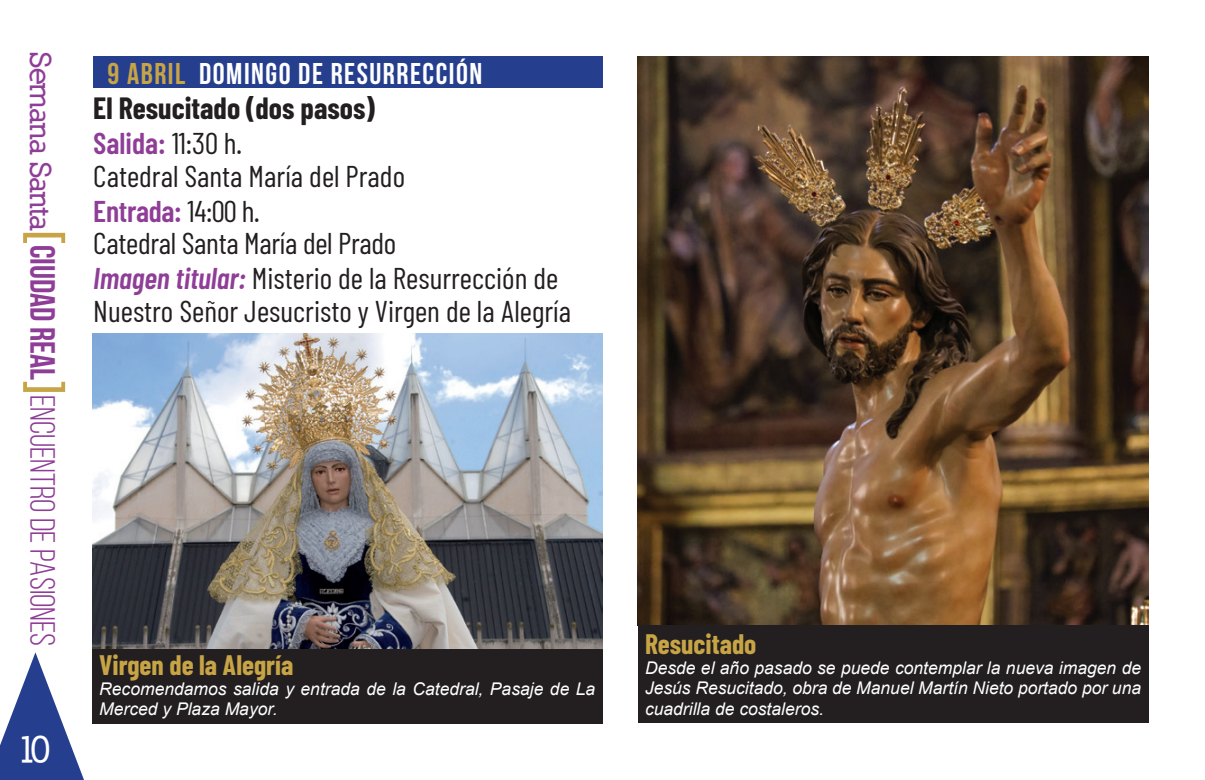
<style>
.page{position:relative;width:1205px;height:780px;background:#fff}
.page>*{position:absolute;margin:0;border:0;box-sizing:border-box;transform-origin:0 0}
.t1{font:800 37.5px "Nilland";color:#fff}
.t2{font:35px "Bebas Neue";color:#8f3e97}
.t3{font:30px/32.5px "Barlow Condensed";color:#231f20}
.t4{font:600 30px "Barlow Condensed";letter-spacing:-.01em;color:#8f3e97}
.t5{font:700 30px "Bebas Neue";letter-spacing:.05em;color:#fff}
.t6{font:700 30px "Barlow Condensed";color:#231f20}
.t7{font:700 27.5px "Barlow Condensed";color:#c7a445}
.t8{font:italic 17.5px/20.2px "Arial";color:#fff;text-align:justify}
.s1{font-family:"Nilland";font-weight:800;font-size:30px}
.s2{font-size:60px;color:#c7a445}
.s3{font-weight:700}
.s4{color:#c7a445}
.s5{font-weight:400;color:#231f20}
.s6{font-weight:600;font-style:italic;color:#8f3e97}
</style>
<div class="page">
<svg style="left:0;top:652px;width:84px;height:128px"></svg>
<div style="left:93px;top:57px;width:509px;height:31px;background:#253f8e"></div>
<img style="left:638px;top:57px;width:510px;height:568px">
<div style="left:638px;top:625px;width:510px;height:98px;background:#231f20"></div>
<img style="left:92px;top:333px;width:510px;height:315px">
<div style="left:92px;top:648px;width:510px;height:75px;background:#231f20"></div>
<h2 class="t2" style="left:61px;top:52px;width:596px;rotate:90deg"><span class="s1">Semana Santa</span><span class="s2">[</span><span class="s3">CIUDAD REAL</span><span class="s2">]</span>encuentro de pasiones</h2>
<h1 class="t1" style="left:17px;top:727px;width:35px">10</h1>
<p class="t5" style="left:107px;top:57px;width:376px"><span class="s4">9 ABRIL</span> DOMINGO DE RESURRECCIÓN</p>
<p class="t6" style="left:93px;top:90px;width:283px">El Resucitado (dos pasos)</p>
<p class="t4" style="left:93px;top:125px;width:150px">Salida: <span class="s5">11:30 h.</span></p>
<p class="t3" style="left:93px;top:159px;width:313px">Catedral Santa María del Prado</p>
<p class="t4" style="left:93px;top:192px;width:168px">Entrada: <span class="s5">14:00 h.</span></p>
<p class="t3" style="left:93px;top:226px;width:304px">Catedral Santa María del Prado</p>
<p class="t3" style="left:93px;top:261px;width:479px"><span class="s6">Imagen titular:</span> Misterio de la Resurrección de<br>Nuestro Señor Jesucristo y Virgen de la Alegría</p>
<p class="t7" style="left:99px;top:647px;width:196px">Virgen de la Alegría</p>
<p class="t8" style="left:99px;top:678px;width:498px">Recomendamos salida y entrada de la Catedral, Pasaje de La<br>Merced y Plaza Mayor.</p>
<p class="t7" style="left:645px;top:627px;width:113px">Resucitado</p>
<p class="t8" style="left:645px;top:658px;width:498px">Desde el año pasado se puede contemplar la nueva imagen de Jesús Resucitado, obra de Manuel Martín Nieto portado por una cuadrilla de costaleros.</p>
</div>
